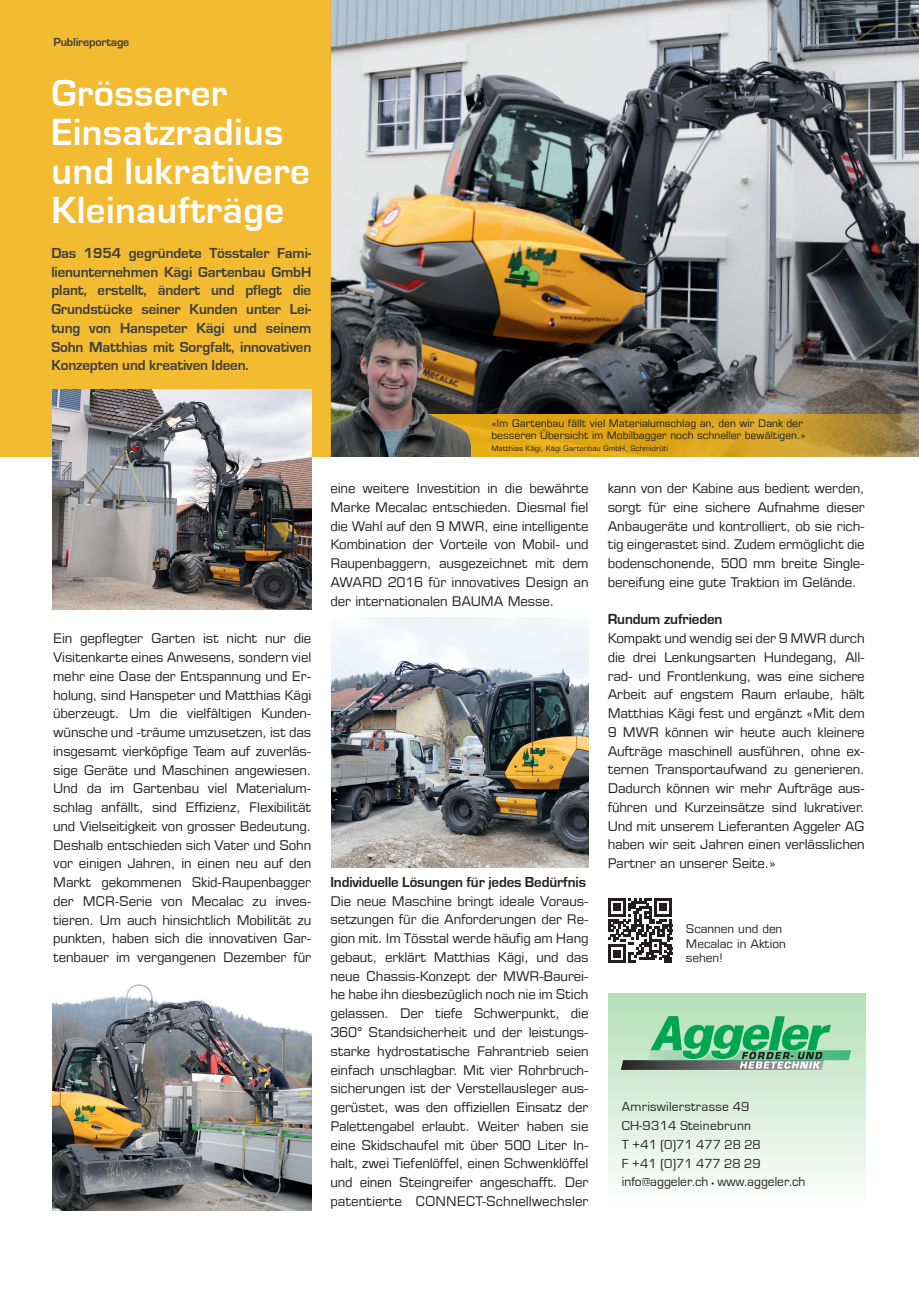
<style>
.page{position:relative;width:919px;height:1289px;background:#fff}
.page>*{position:absolute;margin:0;border:0;box-sizing:border-box;transform-origin:0 0}
.t1{font:700 39px/39px "Eurostile";letter-spacing:.01em;color:#fff}
.t2{font:700 15px/18.8px "Eurostile";letter-spacing:-.01em;color:#3e3e3f;text-align:justify}
.t3{font:700 15px "Eurostile";letter-spacing:-.01em;color:#231f20}
.t4{font:700 14.85px "Eurostile";letter-spacing:-.01em;color:#231f20}
.t5{font:13.5px/18.8px "Eurostile LT";letter-spacing:-.01em;color:#231f20;text-align:justify}
.t6{font:13.5px/18.8px "Eurostile";letter-spacing:.01em;color:#231f20}
.t7{font:12px/14.4px "Eurostile LT";color:#231f20}
.t8{font:700 12px "Eurostile";letter-spacing:-.01em;color:#3e3e3f}
.t9{font:10.5px/12px "Eurostile LT";color:#231f20}
.t10{font:7.5px "Eurostile LT";color:#231f20}
.s1{font-size:7.5px}
</style>
<div class="page">
<div style="left:608px;top:992px;width:257px;height:219px;background:linear-gradient(to bottom,#b4dfb8,#fefefe)"></div>
<img style="left:621px;top:1060px;width:202px;height:9px">
<img style="left:648px;top:1050px;width:203px;height:10px">
<svg style="left:650px;top:1016px;width:180px;height:52px;background:#67b788"></svg>
<img style="left:53px;top:984px;width:258px;height:226px">
<img style="left:331px;top:618px;width:257px;height:249px">
<img style="left:330px;top:0;width:588px;height:456px">
<div style="left:0;top:0;width:330px;height:456px;background:#f2bb31"></div>
<img style="left:53px;top:389px;width:258px;height:221px">
<svg style="left:500px;top:414px;width:418px;height:42px;background:#d09f25"></svg>
<img style="left:331px;top:274px;width:169px;height:182px">
<svg style="left:608px;top:898px;width:64px;height:64px"></svg>
<p class="t8" style="left:53px;top:36px;width:77px">Publireportage</p>
<h1 class="t1" style="left:51px;top:74px;width:260px">Grösserer<br>Einsatzradius und lukrativere<br>Kleinaufträge</h1>
<p class="t2" style="left:51px;top:244px;width:261px">Das 1954 gegründete Tösstaler Fami&shy;lienunternehmen Kägi Gartenbau GmbH plant, erstellt, ändert und pflegt die Grundstücke seiner Kunden unter Lei&shy;tung von Hanspeter Kägi und seinem Sohn Matthias mit Sorgfalt, innovativen Konzepten und kreativen Ideen.</p>
<p class="t5" style="left:53px;top:629px;width:259px">Ein gepflegter Garten ist nicht nur die Visitenkarte eines Anwesens, sondern viel mehr eine Oase der Entspannung und Er&shy;holung, sind Hanspeter und Matthias Kägi überzeugt. Um die vielfältigen Kunden&shy;wünsche und -träume umzusetzen, ist das insgesamt vierköpfige Team auf zuverläs&shy;sige Geräte und Maschinen angewiesen.<br>Und da im Gartenbau viel Materialum&shy;schlag anfällt, sind Effizienz, Flexibilität und Vielseitigkeit von grosser Bedeutung.<br>Deshalb entschieden sich Vater und Sohn vor einigen Jahren, in einen neu auf den Markt gekommenen Skid-Raupenbagger der MCR-Serie von Mecalac zu inves&shy;tieren. Um auch hinsichtlich Mobilität zu punkten, haben sich die innovativen Gar&shy;tenbauer im vergangenen Dezember für</p>
<p class="t9" style="left:491px;top:417px;width:316px">«Im Gartenbau fällt viel Materialumschlag an, den wir Dank der besseren Übersicht im Mobilbagger noch schneller bewältigen.»</p>
<p class="t10" style="left:491px;top:444px;width:178px">Matthias Kägi, Kägi Gartenbau GmbH, Schmidrüti</p>
<p class="t5" style="left:330px;top:478px;width:259px">eine weitere Investition in die bewährte Marke Mecalac entschieden. Diesmal fiel die Wahl auf den 9 MWR, eine intelligente Kombination der Vorteile von Mobil- und Raupenbaggern, ausgezeichnet mit dem AWARD 2016 für innovatives Design an der internationalen BAUMA Messe.</p>
<p class="t4" style="left:330px;top:873px;width:257px">Individuelle Lösungen für jedes Bedürfnis</p>
<p class="t5" style="left:330px;top:891px;width:259px">Die neue Maschine bringt ideale Voraus&shy;setzungen für die Anforderungen der Re&shy;gion mit. Im Tösstal werde häufig am Hang gebaut, erklärt Matthias Kägi, und das neue Chassis-Konzept der MWR-Baurei&shy;he habe ihn diesbezüglich noch nie im Stich gelassen. Der tiefe Schwerpunkt, die 360° Standsicherheit und der leistungs&shy;starke hydrostatische Fahrantrieb seien einfach unschlagbar. Mit vier Rohrbruch&shy;sicherungen ist der Verstellausleger aus&shy;gerüstet, was den offiziellen Einsatz der Palettengabel erlaubt. Weiter haben sie eine Skidschaufel mit über 500 Liter In&shy;halt, zwei Tiefenlöffel, einen Schwenklöffel und einen Steingreifer angeschafft. Der patentierte CONNECT-Schnellwechsler</p>
<p class="t5" style="left:607px;top:478px;width:258px">kann von der Kabine aus bedient werden, sorgt für eine sichere Aufnahme dieser Anbaugeräte und kontrolliert, ob sie rich&shy;tig eingerastet sind. Zudem ermöglicht die bodenschonende, 500 mm breite Single&shy;bereifung eine gute Traktion im Gelände.</p>
<p class="t3" style="left:607px;top:611px;width:116px">Rundum zufrieden</p>
<p class="t5" style="left:607px;top:628px;width:258px">Kompakt und wendig sei der 9 MWR durch die drei Lenkungsarten Hundegang, All&shy;rad- und Frontlenkung, was eine sichere Arbeit auf engstem Raum erlaube, hält Matthias Kägi fest und ergänzt «Mit dem 9 MWR können wir heute auch kleinere Aufträge maschinell ausführen, ohne ex&shy;ternen Transportaufwand zu generieren.<br>Dadurch können wir mehr Aufträge aus&shy;führen und Kurzeinsätze sind lukrativer.<br>Und mit unserem Lieferanten Aggeler AG haben wir seit Jahren einen verlässlichen Partner an unserer Seite.»</p>
<p class="t7" style="left:685px;top:921px;width:101px">Scannen und den<br>Mecalac in Aktion sehen!</p>
<p class="t6" style="left:621px;top:1097px;width:185px">Amriswilerstrasse 49<br>CH-9314 Steinebrunn<br>T +41 (0)71 477 28 28<br>F +41 (0)71 477 28 29 info@aggeler.ch <span class="s1">•</span> www.aggeler.ch</p>
</div>
